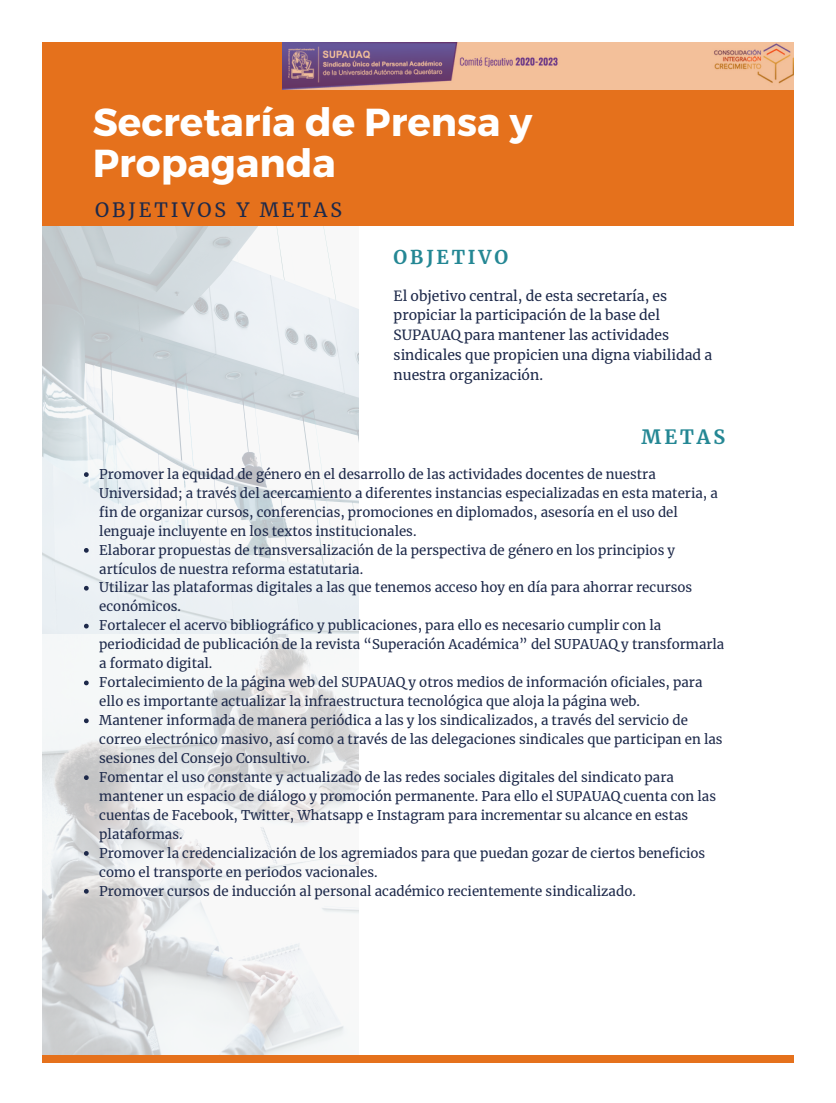
<style>
.page{position:relative;width:836px;height:1103px;background:#fff}
.page>*{position:absolute;margin:0;border:0;box-sizing:border-box;transform-origin:0 0}
.t1{font:700 39px/41.7px "Montserrat";color:#fff}
.t2{font:19.5px "Merriweather";letter-spacing:.15em;color:#1d294a}
.t3{font:700 19.5px "Merriweather";letter-spacing:.15em;color:#248794}
.t4{font:700 18.9px "Merriweather";letter-spacing:.15em;color:#248794}
.t5{font:13.95px/20px "Merriweather";color:#1d294a}
.t6{font:13.2px/18.9px "Merriweather";color:#1d294a}
</style>
<div class="page">
<img style="left:42px;top:226px;width:316px;height:829px">
<div style="left:42px;top:1055px;width:751px;height:7px;background:#e5711c"></div>
<div style="left:42px;top:42px;width:751px;height:184px;background:#e5711c"></div>
<svg style="left:84px;top:472px;width:5px;height:5px"></svg>
<svg style="left:84px;top:548px;width:5px;height:5px"></svg>
<svg style="left:84px;top:586px;width:5px;height:4px"></svg>
<svg style="left:84px;top:624px;width:5px;height:4px"></svg>
<svg style="left:84px;top:680px;width:5px;height:5px"></svg>
<svg style="left:84px;top:718px;width:5px;height:5px"></svg>
<svg style="left:84px;top:775px;width:5px;height:5px"></svg>
<svg style="left:84px;top:851px;width:5px;height:5px"></svg>
<svg style="left:84px;top:889px;width:5px;height:4px"></svg>
<img style="left:282px;top:42px;width:511px;height:47px">
<p class="t1" style="left:93px;top:99px;width:441px">Secretaría de Prensa y<br>Propaganda</p>
<p class="t2" style="left:95px;top:198px;width:248px">OBJETIVOS Y METAS</p>
<p class="t4" style="left:393px;top:246px;width:116px">OBJETIVO</p>
<p class="t5" style="left:393px;top:285px;width:320px">El objetivo central, de esta secretaría, es propiciar la participación de la base del SUPAUAQ para mantener las actividades sindicales que propicien una digna viabilidad a nuestra organización.</p>
<p class="t3" style="left:641px;top:425px;width:85px">METAS</p>
<p class="t6" style="left:99px;top:465px;width:620px">Promover la equidad de género en el desarrollo de las actividades docentes de nuestra Universidad; a través del acercamiento a diferentes instancias especializadas en esta materia, a fin de organizar cursos, conferencias, promociones en diplomados, asesoría en el uso del lenguaje incluyente en los textos institucionales.</p>
<p class="t6" style="left:99px;top:540px;width:577px">Elaborar propuestas de transversalización de la perspectiva de género en los principios y artículos de nuestra reforma estatutaria.</p>
<p class="t6" style="left:99px;top:578px;width:594px">Utilizar las plataformas digitales a las que tenemos acceso hoy en día para ahorrar recursos económicos.</p>
<p class="t6" style="left:99px;top:616px;width:626px">Fortalecer el acervo bibliográfico y publicaciones, para ello es necesario cumplir con la periodicidad de publicación de la revista “Superación Académica” del SUPAUAQ y transformarla a formato digital.</p>
<p class="t6" style="left:99px;top:673px;width:604px">Fortalecimiento de la página web del SUPAUAQ y otros medios de información oficiales, para ello es importante actualizar la infraestructura tecnológica que aloja la página web.</p>
<p class="t6" style="left:99px;top:711px;width:624px">Mantener informada de manera periódica a las y los sindicalizados, a través del servicio de correo electrónico masivo, así como a través de las delegaciones sindicales que participan en las sesiones del Consejo Consultivo.</p>
<p class="t6" style="left:99px;top:768px;width:618px">Fomentar el uso constante y actualizado de las redes sociales digitales del sindicato para mantener un espacio de diálogo y promoción permanente. Para ello el SUPAUAQ cuenta con las cuentas de Facebook, Twitter, Whatsapp e Instagram para incrementar su alcance en estas plataformas.</p>
<p class="t6" style="left:99px;top:843px;width:607px">Promover la credencialización de los agremiados para que puedan gozar de ciertos beneficios como el transporte en periodos vacionales.</p>
<p class="t6" style="left:99px;top:881px;width:538px">Promover cursos de inducción al personal académico recientemente sindicalizado.</p>
</div>
